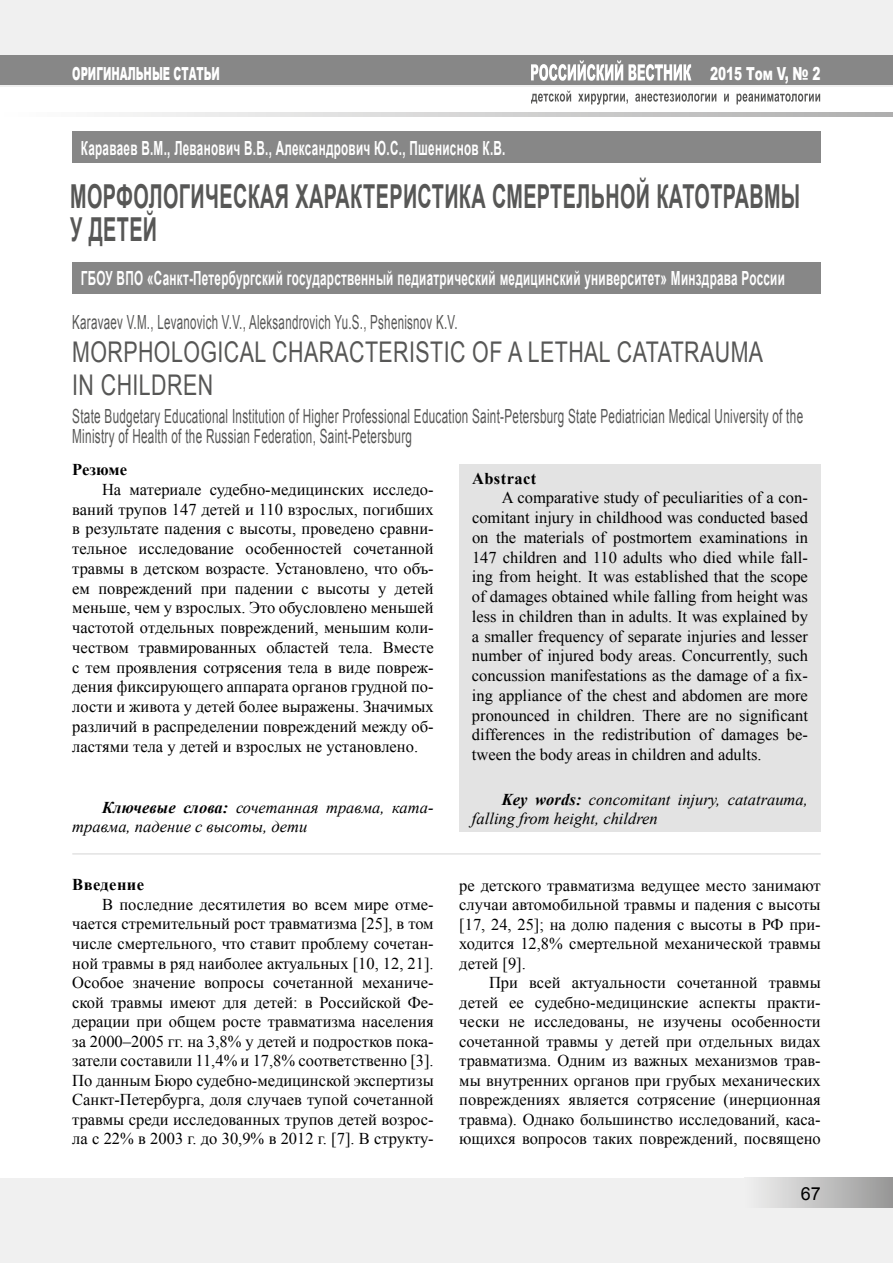
<style>
.page{position:relative;width:893px;height:1263px;background:#fff}
.page>*{position:absolute;margin:0;border:0;box-sizing:border-box;transform-origin:0 0}
.t1{font:700 33px/33px "Arial";letter-spacing:.02em;color:#575756;scale:.6 1}
.t2{font:28.5px/33px "Arial";letter-spacing:.02em;color:#575756;scale:.75 1}
.t3{font:19.5px/19.5px "Arial";letter-spacing:.025em;color:#575756;scale:.6 1}
.t4{font:700 19.5px "Arial";letter-spacing:.025em;color:#fff;scale:.6 1}
.t5{font:19.5px "Arial";letter-spacing:.025em;color:#575756;scale:.59 1}
.t6{font:900 18px "Arial";color:#fff;scale:.56 1}
.t7{font:900 18px "Arial";color:#fff;scale:.67 1}
.t8{font:18px "Arial";color:#000}
.t9{font:16.5px/19.8px "Times New Roman";color:#000;text-align:justify}
.t10{font:italic 16.5px/19px "Times New Roman";color:#000}
.t11{font:700 16.5px "Times New Roman";letter-spacing:.025em;color:#000}
.s1{font-weight:700}
</style>
<div class="page">
<div style="left:0;top:1178px;width:893px;height:85px;background:#f0f0f0"></div>
<div style="left:744px;top:1178px;width:149px;height:30px;background:linear-gradient(to right,#f1f1f1,#979797)"></div>
<div style="left:0;top:0;width:893px;height:87px;background:#f0f0f0"></div>
<div style="left:0;top:55px;width:893px;height:30px;background:#878787"></div>
<svg style="left:119px;top:113px;width:774px;height:4px;background:#d2d1d1"></svg>
<svg style="left:531px;top:60px;width:160px;height:21px"></svg>
<svg style="left:531px;top:91px;width:289px;height:14px"></svg>
<div style="left:459px;top:464px;width:362px;height:368px;background:#e3e3e3"></div>
<div style="left:72px;top:263px;width:748px;height:31px;background:#878787"></div>
<div style="left:72px;top:132px;width:748px;height:31px;background:#878787"></div>
<hr style="left:72px;top:853px;width:749px;height:2px;background:#e3e3e3">
<p class="t6" style="left:72px;top:61px;width:265px">ОРИГИНАЛЬНЫЕ СТАТЬИ</p>
<p class="t7" style="left:710px;top:61px;width:166px">2015 Том V, № 2</p>
<p class="t4" style="left:81px;top:135px;width:709px">Караваев В.М., Леванович В.В., Александрович Ю.С., Пшениснов К.В.</p>
<h1 class="t1" style="left:70px;top:181px;width:1218px">МОРФОЛОГИЧЕСКАЯ ХАРАКТЕРИСТИКА СМЕРТЕЛЬНОЙ КАТОТРАВМЫ<br>У ДЕТЕЙ</h1>
<p class="t4" style="left:81px;top:265px;width:1175px">ГБОУ ВПО «Санкт-Петербургский государственный педиатрический медицинский университет» Минздрава России</p>
<p class="t5" style="left:72px;top:310px;width:655px">Karavaev V.M., Levanovich V.V., Aleksandroviсh Yu.S., Pshenisnov K.V.</p>
<h2 class="t2" style="left:72px;top:336px;width:923px">MORPHOLOGICAL CHARACTERISTIC OF A LETHAL CATATRAUMA<br>IN CHILDREN</h2>
<p class="t3" style="left:72px;top:407px;width:1220px">State Budgetary Educational Institution of Higher Professional Education Saint-Petersburg State Pediatrician Medical University of the<br>Ministry of Health of the Russian Federation, Saint-Petersburg</p>
<p class="t11" style="left:72px;top:458px;width:56px">Резюме</p>
<p class="t9" style="left:72px;top:479px;width:363px;text-indent:30px">На материале судебно-медицинских исследо&shy;ваний трупов 147 детей и 110 взрослых, погибших в результате падения с высоты, проведено сравни&shy;тельное исследование особенностей сочетанной травмы в детском возрасте. Установлено, что объ&shy;ем повреждений при падении с высоты у детей меньше, чем у взрослых. Это обусловлено меньшей частотой отдельных повреждений, меньшим коли&shy;чеством травмированных областей тела. Вместе с тем проявления сотрясения тела в виде повреж&shy;дения фиксирующего аппарата органов грудной по&shy;лости и живота у детей более выражены. Значимых различий в распределении повреждений между об&shy;ластями тела у детей и взрослых не установлено.</p>
<p class="t10" style="left:72px;top:798px;width:363px;text-indent:30px"><span class="s1">Ключевые слова:</span> сочетанная травма, ката&shy;травма, падение с высоты, дети</p>
<p class="t11" style="left:72px;top:873px;width:73px">Введение</p>
<p class="t9" style="left:72px;top:894px;width:363px;text-indent:30px">В последние десятилетия во всем мире отме&shy;чается стремительный рост травматизма [25], в том числе смертельного, что ставит проблему сочетан&shy;ной травмы в ряд наиболее актуальных [10, 12, 21].<br>Особое значение вопросы сочетанной механиче&shy;ской травмы имеют для детей: в Российской Фе&shy;дерации при общем росте травматизма населения за 2000–2005 гг. на 3,8% у детей и подростков пока&shy;затели составили 11,4% и 17,8% соответственно [3].<br>По данным Бюро судебно-медицинской экспертизы Санкт-Петербурга, доля случаев тупой сочетанной травмы среди исследованных трупов детей возрос&shy;ла с 22% в 2003 г. до 30,9% в 2012 г. [7]. В структу-</p>
<p class="t11" style="left:472px;top:467px;width:66px">Abstract</p>
<p class="t9" style="left:472px;top:488px;width:337px;text-indent:30px">A comparative study of peculiarities of a con&shy;comitant injury in childhood was conducted based on the materials of postmortem examinations in 147 children and 110 adults who died while fall&shy;ing from height. It was established that the scope of damages obtained while falling from height was less in children than in adults. It was explained by a smaller frequency of separate injuries and lesser number of injured body areas. Concurrently, such concussion manifestations as the damage of a fix&shy;ing appliance of the chest and abdomen are more pronounced in children. There are no significant differences in the redistribution of damages be&shy;tween the body areas in children and adults.</p>
<p class="t10" style="left:472px;top:789px;width:337px;text-indent:30px"><span class="s1">Key words:</span> concomitant injury, catatrauma, falling from height, children</p>
<p class="t9" style="left:459px;top:875px;width:363px">ре детского травматизма ведущее место занимают случаи автомобильной травмы и падения с высоты [17, 24, 25]; на долю падения с высоты в РФ при&shy;ходится 12,8% смертельной механической травмы детей [9].</p>
<p class="t9" style="left:459px;top:972px;width:363px;text-indent:30px">При всей актуальности сочетанной травмы детей ее судебно-медицинские аспекты практи&shy;чески не исследованы, не изучены особенности сочетанной травмы у детей при отдельных видах травматизма. Одним из важных механизмов трав&shy;мы внутренних органов при грубых механических повреждениях является сотрясение (инерционная травма). Однако большинство исследований, каса&shy;ющихся вопросов таких повреждений, посвящено</p>
<p class="t8" style="left:801px;top:1181px;width:22px">67</p>
</div>
